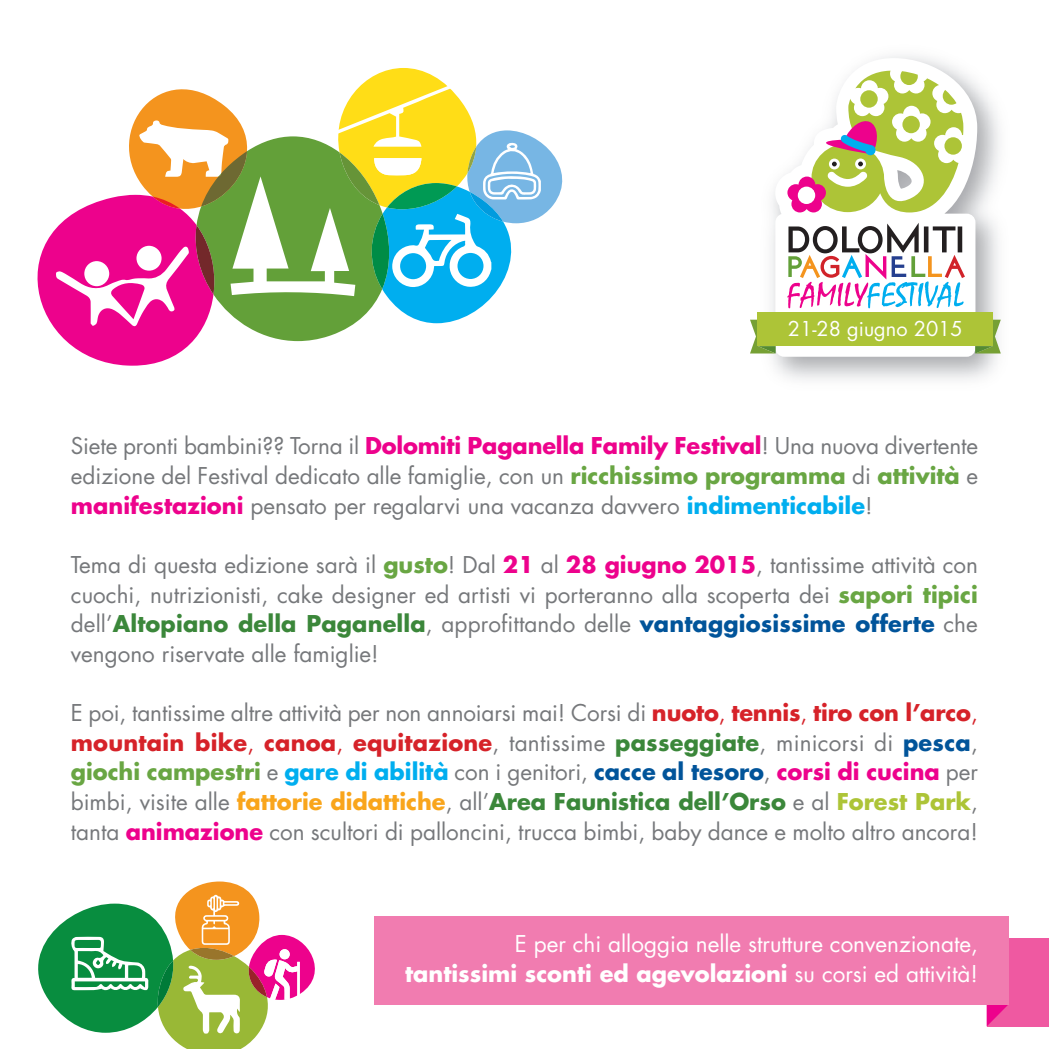
<style>
.page{position:relative;width:1063px;height:1049px;background:#fff}
.page>*{position:absolute;margin:0;border:0;box-sizing:border-box;transform-origin:0 0}
.t1{font:22.5px/29.8px "Futura";color:#76787b;text-align:justify}
.t2{font:22.5px/29.5px "Futura";color:#fff;text-align:right}
.t3{font:20px "Futura";color:#fff}
.s1{font-weight:700;color:#ed028c}
.s2{font-weight:700;color:#69a643}
.s3{font-weight:700;color:#00aeef}
.s4{font-weight:700;color:#3b873a}
.s5{font-weight:700;color:#01549a}
.s6{font-weight:700;color:#d62229}
.s7{color:#d62229}
.s8{font-weight:700;color:#f9a51b}
.s9{font-weight:700;color:#adc437}
.s10{font-weight:700}
</style>
<div class="page">
<img style="left:756px;top:55px;width:245px;height:325px">
<svg style="left:775px;top:58px;width:202px;height:299px"></svg>
<svg style="left:787px;top:71px;width:176px;height:141px"></svg>
<svg style="left:787px;top:223px;width:178px;height:85px"></svg>
<svg style="left:750px;top:320px;width:251px;height:33px"></svg>
<div style="left:758px;top:312px;width:235px;height:34px;background:#adc437"></div>
<svg style="left:38px;top:68px;width:524px;height:298px"></svg>
<svg style="left:38px;top:881px;width:277px;height:168px"></svg>
<div style="left:987px;top:939px;width:62px;height:88px;background:#ef59a1"></div>
<svg style="left:987px;top:1004px;width:21px;height:22px"></svg>
<div style="left:374px;top:916px;width:634px;height:88px;background:#f17cb0"></div>
<p class="t3" style="left:788px;top:320px;width:176px">21-28 giugno 2015</p>
<p class="t1" style="left:71px;top:433px;width:909px">Siete pronti bambini?? Torna il <span class="s1">Dolomiti Paganella Family Festival</span>! Una nuova divertente edizione del Festival dedicato alle famiglie, con un <span class="s2">ricchissimo programma</span> di <span class="s2">attività</span> e <span class="s1">manifestazioni</span> pensato per regalarvi una vacanza davvero <span class="s3">indimenticabile</span>!</p>
<p class="t1" style="left:71px;top:552px;width:909px">Tema di questa edizione sarà il <span class="s2">gusto</span>! Dal <span class="s1">21</span> al <span class="s1">28 giugno 2015</span>, tantissime attività con cuochi, nutrizionisti, cake designer ed artisti vi porteranno alla scoperta dei <span class="s2">sapori tipici </span>dell’<span class="s4">Altopiano della Paganella</span>, approfittando delle <span class="s5">vantaggiosissime offerte</span> che vengono riservate alle famiglie!</p>
<p class="t1" style="left:71px;top:700px;width:909px">E poi, tantissime altre attività per non annoiarsi mai! Corsi di <span class="s6">nuoto</span><span class="s7">,</span> <span class="s6">tennis</span><span class="s7">,</span> <span class="s6">tiro con l’arco</span><span class="s7">, </span><span class="s6">mountain bike</span><span class="s7">,</span> <span class="s6">canoa</span><span class="s7">,</span> <span class="s6">equitazione</span>, tantissime <span class="s4">passeggiate</span>, minicorsi di <span class="s5">pesca</span>, <span class="s2">giochi campestri</span> e <span class="s3">gare di abilità</span> con i genitori, <span class="s5">cacce al tesoro</span>, <span class="s1">corsi di cucina</span> per bimbi, visite alle <span class="s8">fattorie didattiche</span>, all’<span class="s4">Area Faunistica dell’Orso</span> e al <span class="s9">Forest Park</span>, tanta <span class="s1">animazione</span> con scultori di palloncini, trucca bimbi, baby dance e molto altro ancora!</p>
<p class="t2" style="left:405px;top:931px;width:574px">E per chi alloggia nelle strutture convenzionate, <span class="s10">tantissimi sconti ed agevolazioni</span> su corsi ed attività!</p>
</div>
